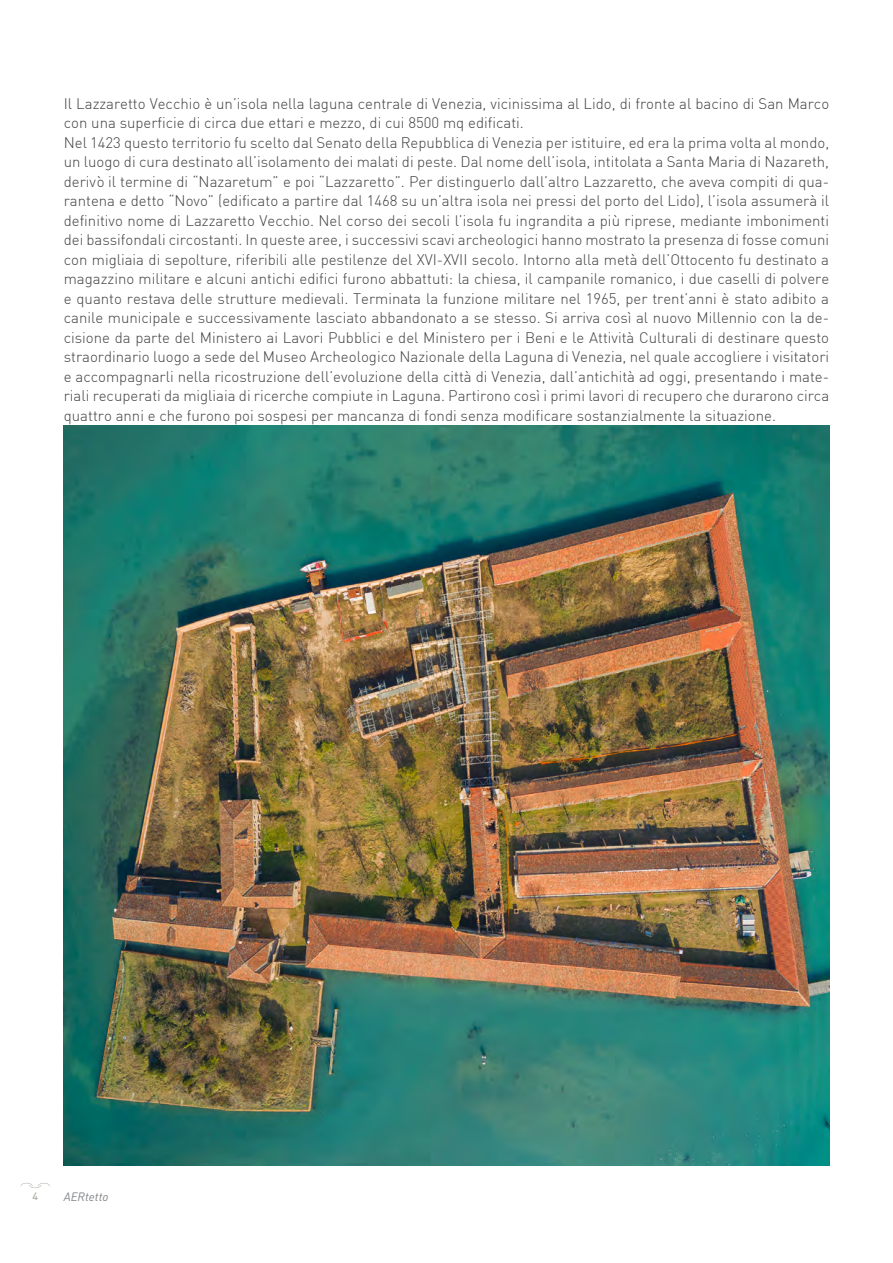
<style>
.page{position:relative;width:893px;height:1263px;background:#fff}
.page>*{position:absolute;margin:0;border:0;box-sizing:border-box;transform-origin:0 0}
.t1{font:300 15px/19.5px "DIN";color:#414042}
.t2{font:italic 12px "DIN";color:#808285}
.t3{font:500 10.5px "DIN";color:#b0aea2}
</style>
<div class="page">
<svg style="left:21px;top:1183px;width:29px;height:5px"></svg>
<img style="left:64px;top:425px;width:765px;height:740px">
<p class="t1" style="left:64px;top:94px;width:767px">Il Lazzaretto Vecchio è un’isola nella laguna centrale di Venezia, vicinissima al Lido, di fronte al bacino di San Marco con una superficie di circa due ettari e mezzo, di cui 8500 mq edificati.<br>Nel 1423 questo territorio fu scelto dal Senato della Repubblica di Venezia per istituire, ed era la prima volta al mondo, un luogo di cura destinato all’isolamento dei malati di peste. Dal nome dell’isola, intitolata a Santa Maria di Nazareth, derivò il termine di “Nazaretum” e poi “Lazzaretto”. Per distinguerlo dall’altro Lazzaretto, che aveva compiti di qua&shy;rantena e detto “Novo” (edificato a partire dal 1468 su un’altra isola nei pressi del porto del Lido), l’isola assumerà il definitivo nome di Lazzaretto Vecchio. Nel corso dei secoli l’isola fu ingrandita a più riprese, mediante imbonimenti dei bassifondali circostanti. In queste aree, i successivi scavi archeologici hanno mostrato la presenza di fosse comuni con migliaia di sepolture, riferibili alle pestilenze del XVI-XVII secolo. Intorno alla metà dell’Ottocento fu destinato a magazzino militare e alcuni antichi edifici furono abbattuti: la chiesa, il campanile romanico, i due caselli di polvere e quanto restava delle strutture medievali. Terminata la funzione militare nel 1965, per trent’anni è stato adibito a canile municipale e successivamente lasciato abbandonato a se stesso. Si arriva così al nuovo Millennio con la de&shy;cisione da parte del Ministero ai Lavori Pubblici e del Ministero per i Beni e le Attività Culturali di destinare questo straordinario luogo a sede del Museo Archeologico Nazionale della Laguna di Venezia, nel quale accogliere i visitatori e accompagnarli nella ricostruzione dell’evoluzione della città di Venezia, dall’antichità ad oggi, presentando i mate&shy;riali recuperati da migliaia di ricerche compiute in Laguna. Partirono così i primi lavori di recupero che durarono circa quattro anni e che furono poi sospesi per mancanza di fondi senza modificare sostanzialmente la situazione.</p>
<p class="t3" style="left:32px;top:1190px;width:7px">4</p>
<p class="t2" style="left:64px;top:1189px;width:46px">AERtetto</p>
</div>
